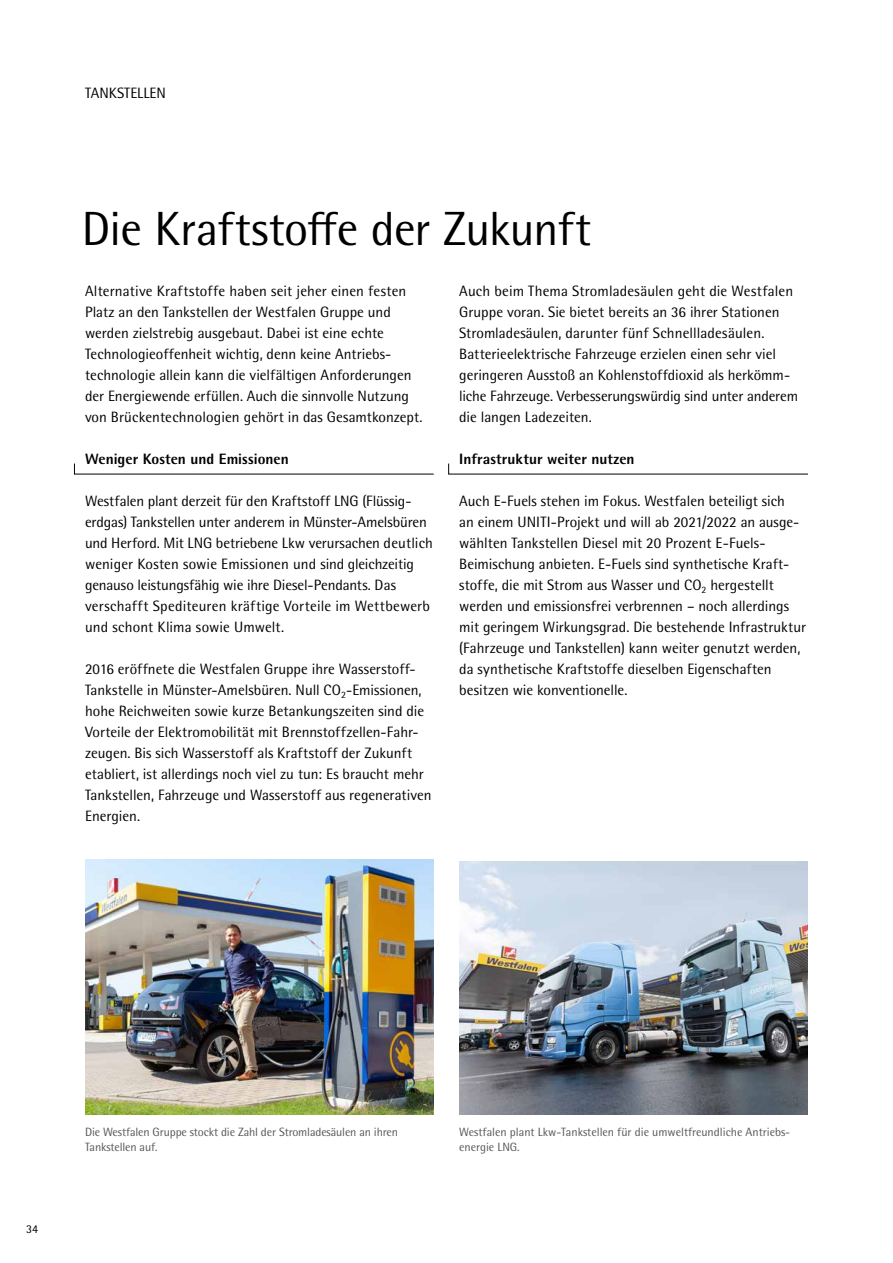
<style>
.page{position:relative;width:893px;height:1263px;background:#fff}
.page>*{position:absolute;margin:0;border:0;box-sizing:border-box;transform-origin:0 0}
.t1{font:48px "Rotis Semi Sans Pro";letter-spacing:-.015em;color:#000}
.t2{font:15px/21px "Rotis Semi Sans Pro";color:#000}
.t3{font:800 15px "Rotis Semi Sans Pro";letter-spacing:.005em;color:#000}
.t4{font:12px/15px "Rotis Semi Sans Pro";letter-spacing:-.01em;color:#565656}
.t5{font:12px "Rotis Semi Sans Pro";color:#000}
</style>
<div class="page">
<img style="left:459px;top:861px;width:349px;height:254px">
<svg style="left:74px;top:463px;width:360px;height:12px"></svg>
<svg style="left:448px;top:463px;width:360px;height:12px"></svg>
<img style="left:85px;top:859px;width:349px;height:256px">
<p class="t2" style="left:85px;top:82px;width:82px">TANKSTELLEN</p>
<h1 class="t1" style="left:82px;top:201px;width:511px">Die Kraftstoffe der Zukunft</h1>
<p class="t2" style="left:85px;top:280px;width:339px">Alternative Kraftstoffe haben seit jeher einen festen Platz an den Tankstellen der Westfalen Gruppe und werden zielstrebig ausgebaut. Dabei ist eine echte Technologieoffenheit wichtig, denn keine Antriebs&shy;technologie allein kann die vielfältigen Anforderungen der Energiewende erfüllen. Auch die sinnvolle Nutzung von Brückentechnologien gehört in das Gesamtkonzept.</p>
<p class="t3" style="left:85px;top:449px;width:205px">Weniger Kosten und Emissionen</p>
<p class="t2" style="left:85px;top:490px;width:349px">Westfalen plant derzeit für den Kraftstoff LNG (Flüssig&shy;erdgas) Tankstellen unter anderem in Münster-Amelsbüren und Herford. Mit LNG betriebene Lkw verursachen deutlich weniger Kosten sowie Emissionen und sind gleichzeitig genauso leistungsfähig wie ihre Diesel-Pendants. Das verschafft Spediteuren kräftige Vorteile im Wettbewerb und schont Klima sowie Umwelt.</p>
<p class="t2" style="left:85px;top:658px;width:348px">2016 eröffnete die Westfalen Gruppe ihre Wasserstoff-Tankstelle in Münster-Amelsbüren. Null CO<sub>2</sub>-Emissionen, hohe Reichweiten sowie kurze Betankungszeiten sind die Vorteile der Elektromobilität mit Brennstoffzellen-Fahr&shy;zeugen. Bis sich Wasserstoff als Kraftstoff der Zukunft etabliert, ist allerdings noch viel zu tun: Es braucht mehr Tankstellen, Fahrzeuge und Wasserstoff aus regenerativen Energien.</p>
<p class="t2" style="left:459px;top:280px;width:340px">Auch beim Thema Stromladesäulen geht die Westfalen Gruppe voran. Sie bietet bereits an 36 ihrer Stationen Stromladesäulen, darunter fünf Schnellladesäulen.<br>Batterieelektrische Fahrzeuge erzielen einen sehr viel geringeren Ausstoß an Kohlenstoffdioxid als herkömm&shy;liche Fahrzeuge. Verbesserungswürdig sind unter anderem die langen Ladezeiten.</p>
<p class="t3" style="left:459px;top:449px;width:177px">Infrastruktur weiter nutzen</p>
<p class="t2" style="left:459px;top:490px;width:348px">Auch E-Fuels stehen im Fokus. Westfalen beteiligt sich<br>an einem UNITI-Projekt und will ab 2021/2022 an ausge&shy;wählten Tankstellen Diesel mit 20 Prozent E-Fuels-Beimischung anbieten. E-Fuels sind synthetische Kraft&shy;stoffe, die mit Strom aus Wasser und CO<sub>2</sub> hergestellt werden und emissionsfrei verbrennen – noch allerdings mit geringem Wirkungsgrad. Die bestehende Infrastruktur (Fahrzeuge und Tankstellen) kann weiter genutzt werden, da synthetische Kraftstoffe dieselben Eigenschaften besitzen wie konventionelle.</p>
<p class="t5" style="left:26px;top:1222px;width:14px">34</p>
<p class="t4" style="left:85px;top:1124px;width:314px">Die Westfalen Gruppe stockt die Zahl der Stromladesäulen an ihren<br>Tankstellen auf.</p>
<p class="t4" style="left:459px;top:1124px;width:332px">Westfalen plant Lkw-Tankstellen für die umweltfreundliche Antriebs&shy;energie LNG.</p>
</div>
